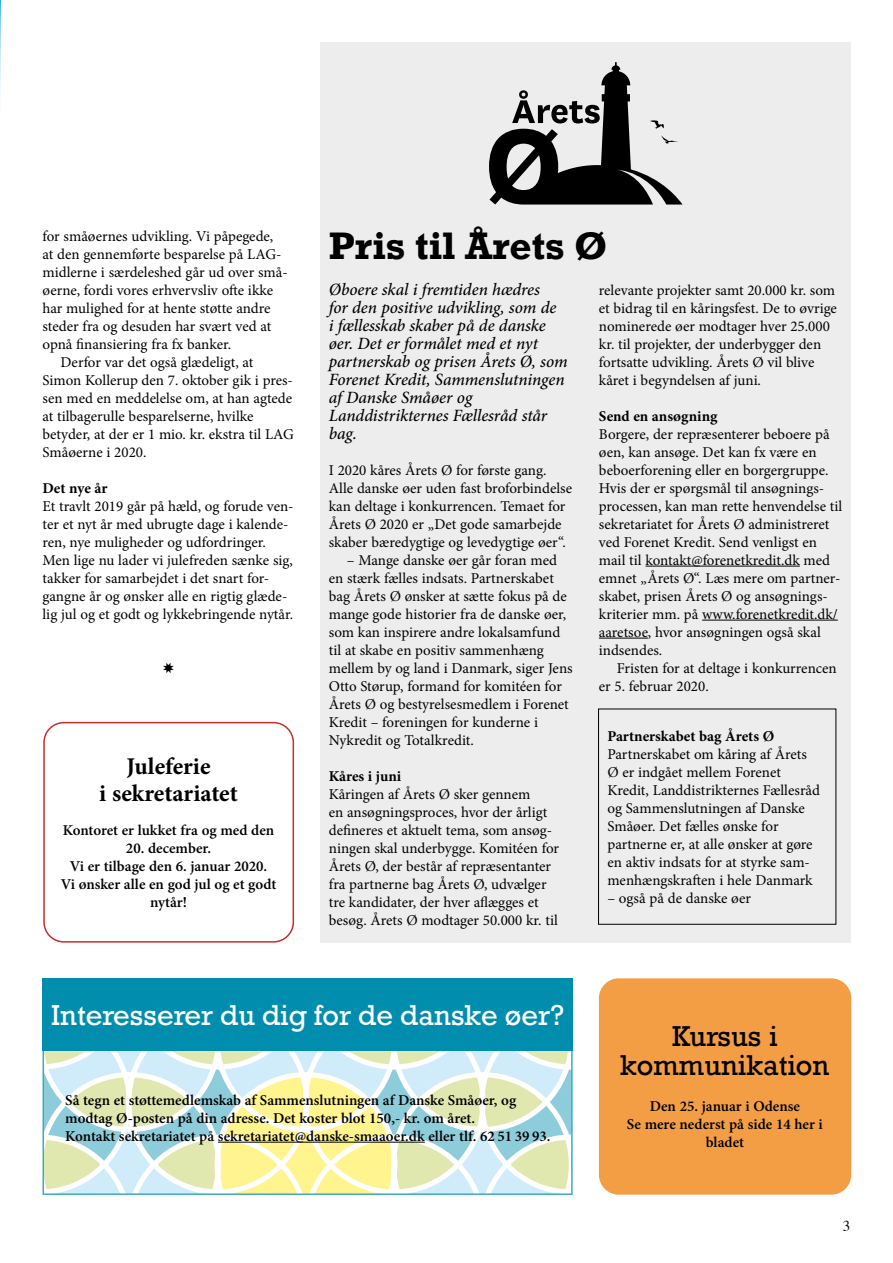
<style>
.page{position:relative;width:893px;height:1263px;background:#fff}
.page>*{position:absolute;margin:0;border:0;box-sizing:border-box;transform-origin:0 0}
.t1{font:700 36px "Rockwell";color:#000}
.t2{font:27px "Rockwell";color:#fff}
.t3{font:27px/28.5px "Rockwell";color:#000;text-align:center}
.t4{font:700 24px/27px "Minion Pro";color:#000;text-align:center}
.t5{font:italic 500 17.25px/18px "Minion Pro";letter-spacing:-.005em;color:#000}
.t6{font:15px/18px "Minion Pro";color:#000}
.t7{font:600 15px/18px "Minion Pro";color:#000;text-align:center}
.t8{font:700 15px "Minion Pro";color:#000}
.t9{font:15px "Times";color:#000}
</style>
<div class="page">
<div style="left:320px;top:43px;width:531px;height:900px;background:#ededed"></div>
<svg style="left:0;top:0;width:1px;height:98px"></svg>
<svg style="left:46px;top:1051px;width:524px;height:141px"></svg>
<div style="left:43px;top:979px;width:530px;height:72px;background:#008dae"></div>
<hr style="left:218px;top:1142px;width:207px;height:1px;background:#000">
<div style="left:599px;top:978px;width:252px;height:217px;background:#f39d45;border-radius:20px"></div>
<div style="left:43px;top:722px;width:251px;height:221px;border:2px solid #c42f2a;border-radius:20px"></div>
<hr style="left:645px;top:566px;width:155px;height:1px;background:#000">
<hr style="left:702px;top:620px;width:136px;height:1px;background:#000">
<hr style="left:599px;top:638px;width:49px;height:1px;background:#000">
<svg style="left:489px;top:62px;width:193px;height:143px"></svg>
<div style="left:598px;top:709px;width:238px;height:216px;border:1px solid #000"></div>
<p class="t6" style="left:43px;top:227px;width:232px">for småøernes udvikling. Vi påpegede,</p>
<p class="t6" style="left:43px;top:245px;width:240px">at den gennemførte besparelse på LAG-</p>
<p class="t6" style="left:43px;top:263px;width:247px">midlerne i særdeleshed går ud over små-</p>
<p class="t6" style="left:43px;top:281px;width:232px">øerne, fordi vores erhvervsliv ofte ikke</p>
<p class="t6" style="left:43px;top:299px;width:230px">har mulighed for at hente støtte andre</p>
<p class="t6" style="left:43px;top:317px;width:230px">steder fra og desuden har svært ved at</p>
<p class="t6" style="left:43px;top:335px;width:190px">opnå finansiering fra fx banker.</p>
<p class="t6" style="left:61px;top:353px;width:194px">Derfor var det også glædeligt, at</p>
<p class="t6" style="left:43px;top:371px;width:252px">Simon Kollerup den 7. oktober gik i pres-</p>
<p class="t6" style="left:43px;top:389px;width:251px">sen med en meddelelse om, at han agtede</p>
<p class="t6" style="left:43px;top:407px;width:213px">at tilbagerulle besparelserne, hvilke</p>
<p class="t6" style="left:43px;top:425px;width:253px">betyder, at der er 1 mio. kr. ekstra til LAG</p>
<p class="t6" style="left:43px;top:443px;width:105px">Småøerne i 2020.</p>
<p class="t8" style="left:43px;top:477px;width:67px">Det nye år</p>
<p class="t6" style="left:43px;top:497px;width:253px">Et travlt 2019 går på hæld, og forude ven&shy;ter et nyt år med ubrugte dage i kalende&shy;ren, nye muligheder og udfordringer.<br>Men lige nu lader vi julefreden sænke sig, takker for samarbejdet i det snart for&shy;gangne år og ønsker alle en rigtig glæde&shy;lig jul og et godt og lykkebringende nytår.</p>
<h3 class="t4" style="left:99px;top:752px;width:140px">Juleferie<br>i sekretariatet</h3>
<p class="t7" style="left:63px;top:821px;width:213px">Kontoret er lukket fra og med den</p>
<p class="t7" style="left:61px;top:839px;width:217px">20. december.<br>Vi er tilbage den 6. januar 2020.<br>Vi ønsker alle en god jul og et godt nytår!</p>
<h1 class="t1" style="left:329px;top:222px;width:280px">Pris til Årets Ø</h1>
<p class="t5" style="left:329px;top:280px;width:240px">Øboere skal i fremtiden hædres<br>for den positive udvikling, som de<br>i fællesskab skaber på de danske øer. Det er formålet med et nyt partnerskab og prisen Årets Ø, som<br>Forenet Kredit, Sammenslutningen af Danske Småøer og<br>Landdistrikternes Fællesråd står bag.</p>
<p class="t6" style="left:329px;top:461px;width:245px">I 2020 kåres Årets Ø for første gang.<br>Alle danske øer uden fast broforbindelse kan deltage i konkurrencen. Temaet for Årets Ø 2020 er „Det gode samarbejde skaber bæredygtige og levedygtige øer“.</p>
<p class="t6" style="left:329px;top:551px;width:245px;text-indent:18px">– Mange danske øer går foran med en stærk fælles indsats. Partnerskabet bag Årets Ø ønsker at sætte fokus på de mange gode historier fra de danske øer, som kan inspirere andre lokalsamfund til at skabe en positiv sammenhæng mellem by og land i Danmark, siger Jens Otto Størup, formand for komitéen for Årets Ø og bestyrelsesmedlem i Forenet Kredit – foreningen for kunderne i Nykredit og Totalkredit.</p>
<p class="t8" style="left:329px;top:765px;width:74px">Kåres i juni</p>
<p class="t6" style="left:329px;top:785px;width:232px">Kåringen af Årets Ø sker gennem<br>en ansøgningsproces, hvor der årligt defineres et aktuelt tema, som ansøg&shy;ningen skal underbygge. Komitéen for Årets Ø, der består af repræsentanter fra partnerne bag Årets Ø, udvælger tre kandidater, der hver aflægges et besøg. Årets Ø modtager 50.000 kr. til</p>
<p class="t6" style="left:599px;top:281px;width:240px">relevante projekter samt 20.000 kr. som et bidrag til en kåringsfest. De to øvrige nominerede øer modtager hver 25.000 kr. til projekter, der underbygger den fortsatte udvikling. Årets Ø vil blive kåret i begyndelsen af juni.</p>
<p class="t8" style="left:599px;top:405px;width:120px">Send en ansøgning</p>
<p class="t6" style="left:599px;top:425px;width:245px">Borgere, der repræsenterer beboere på øen, kan ansøge. Det kan fx være en beboerforening eller en borgergruppe.<br>Hvis der er spørgsmål til ansøgnings&shy;processen, kan man rette henvendelse til sekretariatet for Årets Ø administreret ved Forenet Kredit. Send venligst en mail til kontakt@forenetkredit.dk med emnet „Årets Ø“. Læs mere om partner&shy;skabet, prisen Årets Ø og ansøgnings&shy;kriterier mm. på www.forenetkredit.dk/ aaretsoe, hvor ansøgningen også skal indsendes.</p>
<p class="t6" style="left:599px;top:659px;width:239px;text-indent:18px">Fristen for at deltage i konkurrencen er 5. februar 2020.</p>
<p class="t8" style="left:607px;top:726px;width:168px">Partnerskabet bag Årets Ø</p>
<p class="t6" style="left:607px;top:745px;width:214px">Partnerskabet om kåring af Årets<br>Ø er indgået mellem Forenet<br>Kredit, Landdistrikternes Fællesråd og Sammenslutningen af Danske<br>Småøer. Det fælles ønske for partnerne er, at alle ønsker at gøre en aktiv indsats for at styrke sam&shy;menhængskraften i hele Danmark</p>
<p class="t6" style="left:607px;top:889px;width:145px">– også på de danske øer</p>
<h2 class="t2" style="left:51px;top:998px;width:515px">Interesserer du dig for de danske øer?</h2>
<p class="t7" style="left:65px;top:1091px;width:487px;text-align:left">Så tegn et støttemedlemskab af Sammenslutningen af Danske Småøer, og modtag Ø-posten på din adresse. Det koster blot 150,- kr. om året.<br>Kontakt sekretariatet på sekretariatet@danske-smaaoer.dk eller tlf. 62 51 39 93.</p>
<h2 class="t3" style="left:620px;top:1023px;width:211px">Kursus i kommunikation</h2>
<p class="t7" style="left:627px;top:1097px;width:197px">Den 25. januar i Odense<br>Se mere nederst på side 14 her i bladet</p>
<p class="t9" style="left:843px;top:1211px;width:9px">3</p>
</div>
